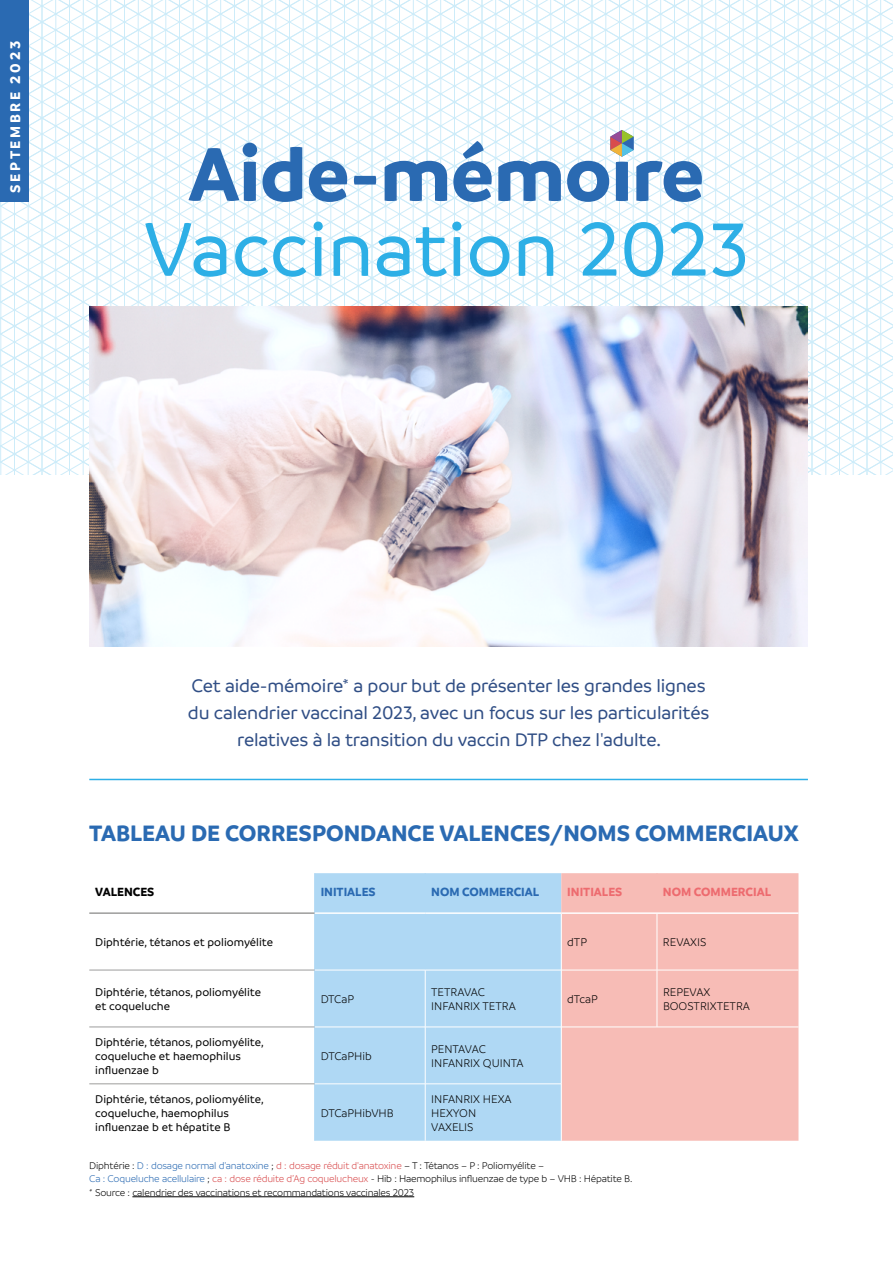
<style>
.page{position:relative;width:893px;height:1263px;background:#fff}
.page>*{position:absolute;margin:0;border:0;box-sizing:border-box;transform-origin:0 0}
.t1{font:700 24px "Branding";color:#2a6ab2}
.t2{font:500 19.5px/27px "Branding";letter-spacing:-.01em;color:#304e85;text-align:center}
.t3{font:700 15px "Branding";letter-spacing:.175em;color:#fff}
.t4{font:700 12.75px "Branding";color:#2a6ab2}
.t5{font:700 12.75px "Branding";color:#ed6b6f}
.t6{font:700 12.75px "Branding";color:#000}
.t7{font:500 12px/14.4px "Branding";color:#000}
.t8{font:300 12px/14.4px "Branding";color:#000}
.t9{font:300 10.5px/13.5px "Branding";letter-spacing:-.02em;color:#000}
.s1{color:#2a6ab2}
.s2{color:#d84b4d}
</style>
<div class="page">
<svg style="left:0;top:0;width:893px;height:474px"></svg>
<svg style="left:145px;top:222px;width:600px;height:55px"></svg>
<hr style="left:132px;top:1196px;width:282px;height:1px;background:#000">
<div style="left:0;top:0;width:29px;height:201px;background:#2a6ab2"></div>
<div style="left:315px;top:873px;width:246px;height:268px;background:#afd8f4"></div>
<div style="left:561px;top:873px;width:237px;height:268px;background:#f7bcb6"></div>
<hr style="left:657px;top:873px;width:1px;height:39px;background:#f7bcb6">
<hr style="left:425px;top:873px;width:1px;height:39px;background:#afd8f4">
<hr style="left:314px;top:873px;width:1px;height:40px;background:#afd8f4">
<hr style="left:314px;top:913px;width:1px;height:57px;background:#afd8f4">
<hr style="left:314px;top:970px;width:1px;height:57px;background:#afd8f4">
<hr style="left:314px;top:1027px;width:1px;height:57px;background:#afd8f4">
<hr style="left:314px;top:1084px;width:1px;height:57px;background:#afd8f4">
<hr style="left:89px;top:912px;width:225px;height:2px;background:#9d9d9c">
<hr style="left:89px;top:970px;width:225px;height:1px;background:#9d9d9c">
<hr style="left:89px;top:1027px;width:225px;height:1px;background:#9d9d9c">
<hr style="left:89px;top:1083px;width:225px;height:1px;background:#9d9d9c">
<hr style="left:315px;top:912px;width:110px;height:2px;background:#fff">
<hr style="left:425px;top:912px;width:136px;height:2px;background:#fff">
<hr style="left:561px;top:912px;width:96px;height:2px;background:#fff">
<hr style="left:657px;top:912px;width:141px;height:2px;background:#fff">
<hr style="left:315px;top:970px;width:110px;height:1px;background:#fff">
<hr style="left:425px;top:970px;width:136px;height:1px;background:#fff">
<hr style="left:561px;top:970px;width:96px;height:1px;background:#fff">
<hr style="left:657px;top:970px;width:141px;height:1px;background:#fff">
<hr style="left:315px;top:1027px;width:110px;height:1px;background:#fff">
<hr style="left:425px;top:1027px;width:136px;height:1px;background:#fff">
<hr style="left:561px;top:1027px;width:96px;height:1px;background:#fff">
<hr style="left:657px;top:1027px;width:141px;height:1px;background:#fff">
<hr style="left:315px;top:1083px;width:110px;height:1px;background:#fff">
<hr style="left:425px;top:1083px;width:136px;height:1px;background:#fff">
<hr style="left:561px;top:914px;width:1px;height:56px;background:#fff">
<hr style="left:657px;top:914px;width:1px;height:56px;background:#fff">
<hr style="left:425px;top:970px;width:1px;height:57px;background:#fff">
<hr style="left:561px;top:970px;width:1px;height:57px;background:#fff">
<hr style="left:657px;top:970px;width:1px;height:57px;background:#fff">
<hr style="left:425px;top:1027px;width:1px;height:57px;background:#fff">
<hr style="left:561px;top:1027px;width:1px;height:57px;background:#fff">
<hr style="left:425px;top:1084px;width:1px;height:57px;background:#fff">
<hr style="left:561px;top:1084px;width:1px;height:57px;background:#fff">
<hr style="left:0;top:0;width:1px;height:201px;background:#bfbfbf">
<svg style="left:188px;top:130px;width:514px;height:72px"></svg>
<img style="left:89px;top:307px;width:719px;height:340px">
<hr style="left:89px;top:779px;width:719px;height:1px;background:#2dafe6">
<h3 class="t3" style="left:7px;top:193px;width:153px;rotate:-90deg">SEPTEMBRE 2023</h3>
<h2 class="t2" style="left:188px;top:672px;width:523px">Cet aide-mémoire* a pour but de présenter les grandes lignes du calendrier vaccinal 2023, avec un focus sur les particularités relatives à la transition du vaccin DTP chez l'adulte.</h2>
<h1 class="t1" style="left:89px;top:820px;width:711px">TABLEAU DE CORRESPONDANCE VALENCES/NOMS COMMERCIAUX</h1>
<p class="t6" style="left:95px;top:884px;width:61px">VALENCES</p>
<p class="t4" style="left:321px;top:884px;width:57px">INITIALES</p>
<p class="t4" style="left:431px;top:884px;width:110px">NOM COMMERCIAL</p>
<p class="t5" style="left:567px;top:884px;width:57px">INITIALES</p>
<p class="t5" style="left:663px;top:884px;width:110px">NOM COMMERCIAL</p>
<p class="t7" style="left:95px;top:935px;width:179px">Diphtérie, tétanos et poliomyélite</p>
<p class="t8" style="left:567px;top:935px;width:21px">dTP</p>
<p class="t8" style="left:663px;top:935px;width:45px">REVAXIS</p>
<p class="t7" style="left:95px;top:985px;width:167px">Diphtérie, tétanos, poliomyélite et coqueluche</p>
<p class="t8" style="left:321px;top:992px;width:35px">DTCaP</p>
<p class="t8" style="left:431px;top:985px;width:86px">TETRAVAC<br>INFANRIX TETRA</p>
<p class="t8" style="left:567px;top:992px;width:32px">dTcaP</p>
<p class="t8" style="left:663px;top:985px;width:88px">REPEVAX<br>BOOSTRIXTETRA</p>
<p class="t7" style="left:95px;top:1034px;width:170px">Diphtérie, tétanos, poliomyélite, coqueluche et haemophilus influenzae b</p>
<p class="t8" style="left:321px;top:1049px;width:53px">DTCaPHib</p>
<p class="t8" style="left:431px;top:1042px;width:94px">PENTAVAC<br>INFANRIX QUINTA</p>
<p class="t7" style="left:95px;top:1091px;width:170px">Diphtérie, tétanos, poliomyélite, coqueluche, haemophilus influenzae b et hépatite B</p>
<p class="t8" style="left:321px;top:1106px;width:75px">DTCaPHibVHB</p>
<p class="t8" style="left:431px;top:1091px;width:82px">INFANRIX HEXA<br>HEXYON<br>VAXELIS</p>
<p class="t9" style="left:89px;top:1159px;width:545px">Diphtérie : <span class="s1">D : dosage normal d'anatoxine</span> ; <span class="s2">d : dosage réduit d'anatoxine</span> – T : Tétanos – P : Poliomyélite –<br><span class="s1">Ca : Coqueluche acellulaire</span> ; <span class="s2">ca : dose réduite d’Ag coquelucheux</span> - Hib : Haemophilus influenzae de type b – VHB : Hépatite B. * Source : calendrier des vaccinations et recommandations vaccinales 2023</p>
</div>
